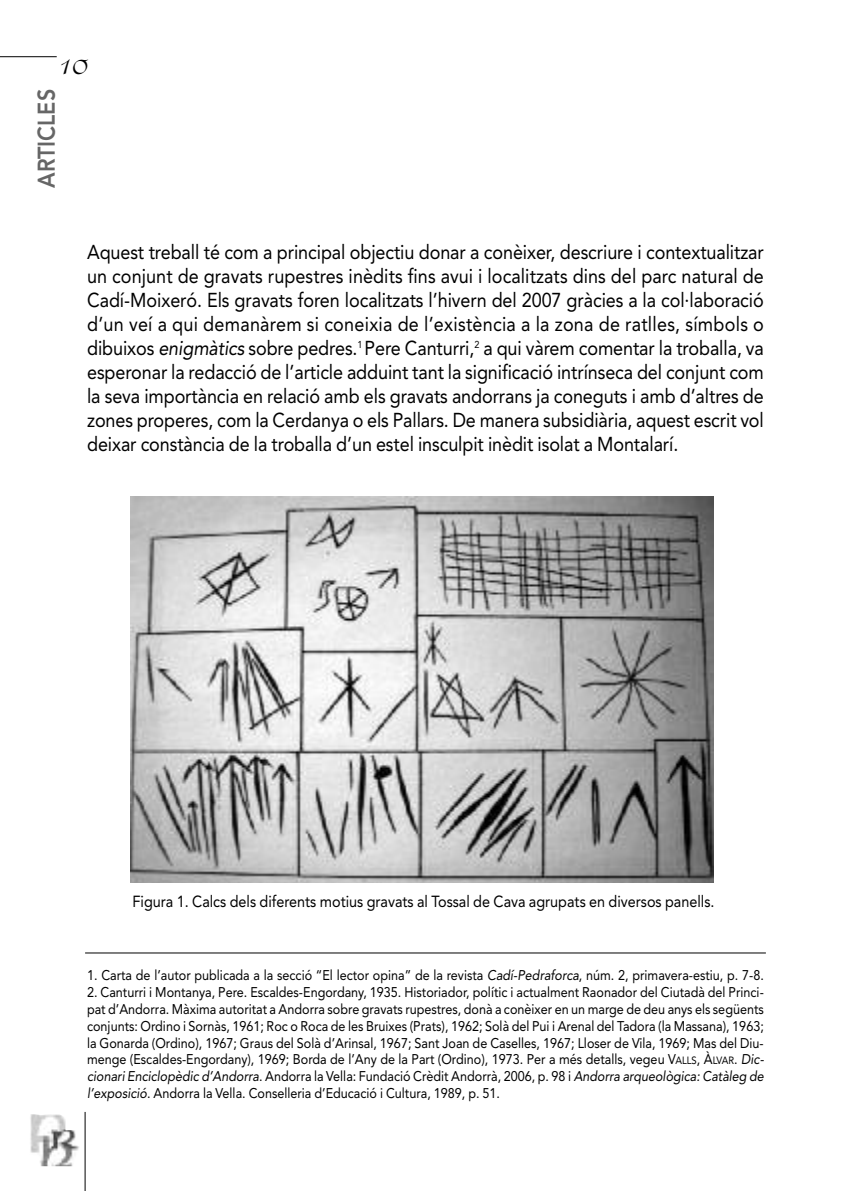
<style>
.page{position:relative;width:851px;height:1191px;background:#fff}
.page>*{position:absolute;margin:0;border:0;box-sizing:border-box;transform-origin:0 0}
.t1{font:800 24px "Avenir";color:#666;scale:.9 1}
.t2{font:24px "Arkona";color:#000}
.t3{font:20px/24px "Avenir";letter-spacing:-.005em;color:#000;text-align:justify;scale:.9 1}
.t4{font:16px "Avenir";color:#000;scale:.9 1}
.t5{font:14px/16.8px "Avenir";color:#000;text-align:justify;scale:.9 1}
.s1{font-style:italic}
.s2{font-size:10.4px}
</style>
<div class="page">
<hr style="left:0;top:56px;width:57px;height:1px;background:#000">
<img style="left:30px;top:1114px;width:49px;height:52px">
<hr style="left:85px;top:1112px;width:1px;height:79px;background:#000">
<hr style="left:85px;top:952px;width:680px;height:1px;background:#000">
<img style="left:130px;top:497px;width:583px;height:385px">
<h1 class="t2" style="left:59px;top:57px;width:31px">10</h1>
<h1 class="t1" style="left:37px;top:188px;width:111px;rotate:-90deg">ARTICLES</h1>
<p class="t3" style="left:87px;top:242px;width:753px">Aquest treball té com a principal objectiu donar a conèixer, descriure i contextualitzar un conjunt de gravats rupestres inèdits fins avui i localitzats dins del parc natural de Cadí-Moixeró. Els gravats foren localitzats l’hivern del 2007 gràcies a la col·laboració d’un veí a qui demanàrem si coneixia de l’existència a la zona de ratlles, símbols o dibuixos <span class="s1">enigmàtics</span> sobre pedres.<sup>1</sup> Pere Canturri,<sup>2</sup> a qui vàrem comentar la troballa, va esperonar la redacció de l’article adduint tant la significació intrínseca del conjunt com la seva importància en relació amb els gravats andorrans ja coneguts i amb d’altres de zones properes, com la Cerdanya o els Pallars. De manera subsidiària, aquest escrit vol deixar constància de la troballa d’un estel insculpit inèdit isolat a Montalarí.</p>
<p class="t4" style="left:132px;top:895px;width:648px">Figura 1. Calcs dels diferents motius gravats al Tossal de Cava agrupats en diversos panells.</p>
<p class="t5" style="left:87px;top:968px;width:753px">1. Carta de l’autor publicada a la secció “El lector opina” de la revista <span class="s1">Cadí-Pedraforca</span>, núm. 2, primavera-estiu, p. 7-8.</p>
<p class="t5" style="left:87px;top:985px;width:753px">2. Canturri i Montanya, Pere. Escaldes-Engordany, 1935. Historiador, polític i actualment Raonador del Ciutadà del Princi&shy;pat d’Andorra. Màxima autoritat a Andorra sobre gravats rupestres, donà a conèixer en un marge de deu anys els següents conjunts: Ordino i Sornàs, 1961; Roc o Roca de les Bruixes (Prats), 1962; Solà del Pui i Arenal del Tadora (la Massana), 1963; la Gonarda (Ordino), 1967; Graus del Solà d’Arinsal, 1967; Sant Joan de Caselles, 1967; Lloser de Vila, 1969; Mas del Diu&shy;menge (Escaldes-Engordany), 1969; Borda de l’Any de la Part (Ordino), 1973. Per a més detalls, vegeu V<span class="s2">ALLS</span>, À<span class="s2">LVAR</span>. <span class="s1">Dic&shy;cionari Enciclopèdic d’Andorra</span>. Andorra la Vella: Fundació Crèdit Andorrà, 2006, p. 98 i <span class="s1">Andorra arqueològica: Catàleg de l’exposició</span>. Andorra la Vella. Conselleria d’Educació i Cultura, 1989, p. 51.</p>
</div>
